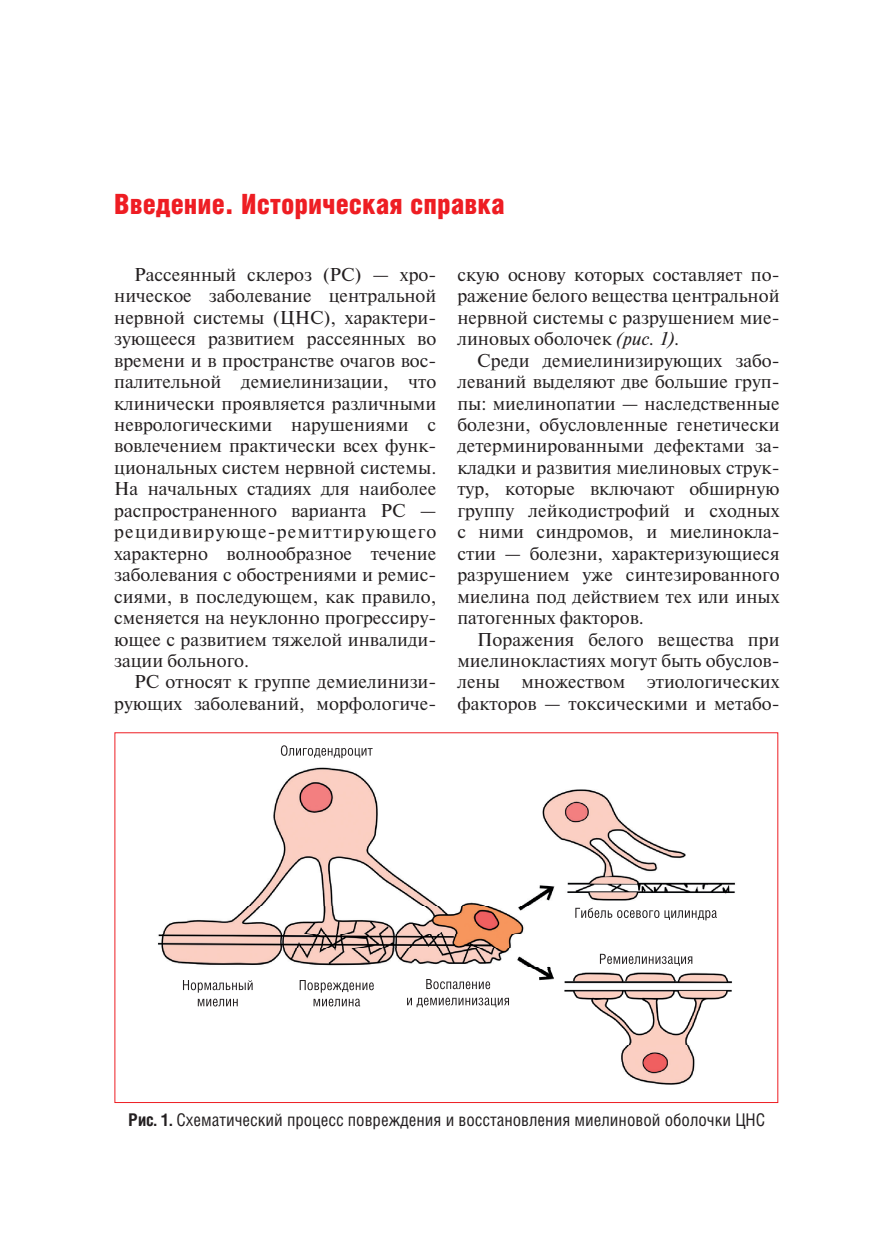
<style>
.page{position:relative;width:869px;height:1241px;background:#fff}
.page>*{position:absolute;margin:0;border:0;box-sizing:border-box;transform-origin:0 0}
.Заголовок-оглавление{font:900 28px "Helios Cond";color:#ee1d23}
.Основной_текст{font:17.5px/21.3px "Newton C";color:#231f20;text-align:justify}
.Рисунок-подпись{font:17.5px "Helios Cond";color:#231f20}
.s1{font-style:italic}
.s2{font-weight:700}
</style>
<div class="page">
<img style="left:130px;top:1043px;width:632px;height:60px">
<img style="left:531px;top:968px;width:201px;height:75px">
<img style="left:324px;top:965px;width:356px;height:3px">
<img style="left:161px;top:947px;width:372px;height:18px">
<img style="left:157px;top:933px;width:365px;height:14px">
<img style="left:163px;top:905px;width:367px;height:28px">
<img style="left:249px;top:767px;width:486px;height:138px">
<svg style="left:281px;top:745px;width:91px;height:13px"></svg>
<svg style="left:183px;top:980px;width:69px;height:12px"></svg>
<svg style="left:198px;top:998px;width:39px;height:8px"></svg>
<svg style="left:299px;top:980px;width:74px;height:12px"></svg>
<svg style="left:313px;top:998px;width:47px;height:8px"></svg>
<svg style="left:426px;top:979px;width:64px;height:10px"></svg>
<svg style="left:407px;top:997px;width:102px;height:10px"></svg>
<svg style="left:599px;top:953px;width:93px;height:12px"></svg>
<svg style="left:575px;top:907px;width:141px;height:13px"></svg>
<p class="Заголовок-оглавление" style="left:114px;top:188px;width:392px">Введение. Историческая справка</p>
<p class="Основной_текст" style="left:114px;top:264px;width:323px;text-indent:20px">Рассеянный склероз (PC) — хро&shy;ническое заболевание центральной нервной системы (ЦНС), характери&shy;зующееся развитием рассеянных во времени и в пространстве очагов вос&shy;палительной демиелинизации, что клинически проявляется различными неврологическими нарушениями с вовлечением практически всех функ&shy;циональных систем нервной системы.<br>На начальных стадиях для наиболее распространенного варианта РС — рецидивирующе-ремиттирующего характерно волнообразное течение заболевания с обострениями и ремис&shy;сиями, в последующем, как правило, сменяется на неуклонно прогрессиру&shy;ющее с развитием тяжелой инвалиди&shy;зации больного.</p>
<p class="Основной_текст" style="left:114px;top:671px;width:323px;text-align:right">PC относят к группе демиелинизи&shy;рующих заболеваний, морфологиче-</p>
<p class="Основной_текст" style="left:457px;top:264px;width:323px">скую основу которых составляет по&shy;ражение белого вещества центральной нервной системы с разрушением мие&shy;линовых оболочек <span class="s1">(рис. 1).</span></p>
<p class="Основной_текст" style="left:457px;top:349px;width:323px;text-indent:20px">Среди демиелинизирующих забо&shy;леваний выделяют две большие груп&shy;пы: миелинопатии — наследственные болезни, обусловленные генетически детерминированными дефектами за&shy;кладки и развития миелиновых струк&shy;тур, которые включают обширную группу лейкодистрофий и сходных с ними синдромов, и миелинокла&shy;стии — болезни, характеризующиеся разрушением уже синтезированного миелина под действием тех или иных патогенных факторов.</p>
<p class="Основной_текст" style="left:457px;top:628px;width:323px;text-indent:20px">Поражения белого вещества при миелинокластиях могут быть обуслов&shy;лены множеством этиологических факторов — токсическими и метабо-</p>
<p class="Рисунок-подпись" style="left:128px;top:1109px;width:638px"><span class="s2">Рис. 1.</span> Схематический процесс повреждения и восстановления миелиновой оболочки ЦНС</p>
</div>
